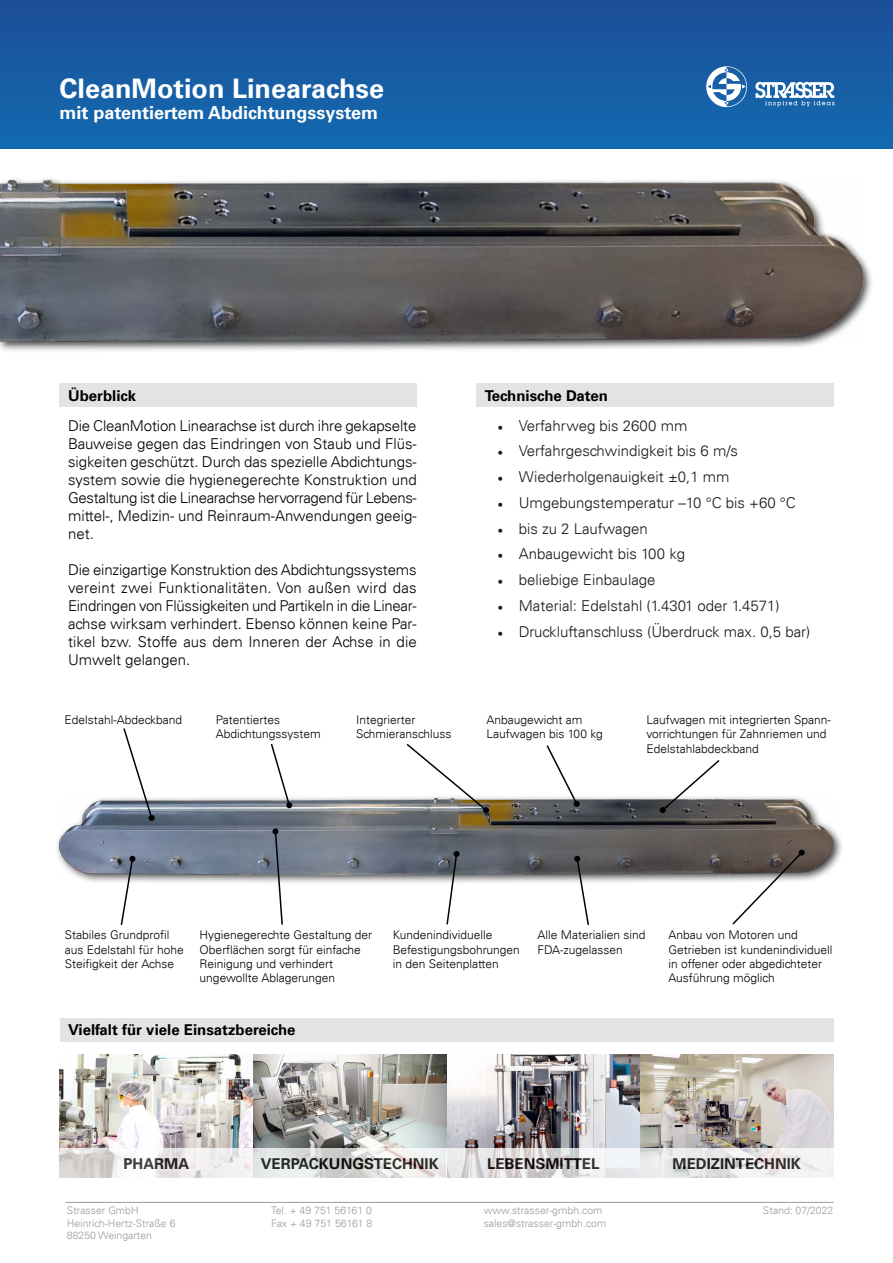
<style>
.page{position:relative;width:893px;height:1263px;background:#fff}
.page>*{position:absolute;margin:0;border:0;box-sizing:border-box;transform-origin:0 0}
.t1{font:700 27px "Univers LT";color:#fff}
.t2{font:700 18px "Univers LT";color:#fff}
.t3{font:300 15px/18px "Univers LT";color:#000;text-align:justify}
.t4{font:300 15px "Univers LT";color:#1a171b}
.t5{font:700 15px "Univers LT";color:#000}
.t6{font:300 12px/14.4px "Univers LT";color:#000}
.t7{font:300 10.5px "Univers LT";color:#9c9c9d}
.s1{font-family:"Minion Pro";font-weight:400}
</style>
<div class="page">
<div style="left:0;top:0;width:893px;height:149px;background:linear-gradient(to right,#175ca3,#175ca3)"></div>
<hr style="left:66px;top:1202px;width:767px;height:1px;background:#9c9c9d">
<svg style="left:706px;top:66px;width:41px;height:41px"></svg>
<svg style="left:755px;top:82px;width:79px;height:24px"></svg>
<div style="left:476px;top:383px;width:357px;height:24px;background:#e3e3e3"></div>
<div style="left:60px;top:383px;width:357px;height:24px;background:#e3e3e3"></div>
<div style="left:0;top:176px;width:874px;height:177px;background:#000;opacity:.75"></div>
<img style="left:0;top:181px;width:863px;height:162px">
<div style="left:55px;top:794px;width:789px;height:91px;background:#000;opacity:.75"></div>
<img style="left:60px;top:798px;width:773px;height:76px">
<svg style="left:122px;top:728px;width:33px;height:93px"></svg>
<svg style="left:405px;top:743px;width:84px;height:70px"></svg>
<svg style="left:545px;top:745px;width:35px;height:62px"></svg>
<svg style="left:270px;top:743px;width:23px;height:66px"></svg>
<svg style="left:120px;top:857px;width:14px;height:68px"></svg>
<svg style="left:129px;top:855px;width:7px;height:7px"></svg>
<svg style="left:274px;top:830px;width:10px;height:95px"></svg>
<svg style="left:272px;top:828px;width:7px;height:7px"></svg>
<svg style="left:575px;top:857px;width:15px;height:68px"></svg>
<div style="left:574px;top:855px;width:6px;height:7px;background:#000;border-radius:3px"></div>
<svg style="left:731px;top:850px;width:73px;height:75px"></svg>
<div style="left:798px;top:849px;width:7px;height:7px;background:#000;border-radius:3px"></div>
<svg style="left:445px;top:852px;width:13px;height:73px"></svg>
<div style="left:453px;top:851px;width:7px;height:6px;background:#000;border-radius:3px"></div>
<div style="left:60px;top:1018px;width:773px;height:24px;background:#e3e3e3"></div>
<img style="left:60px;top:1055px;width:773px;height:94px">
<svg style="left:447px;top:1149px;width:193px;height:29px"></svg>
<svg style="left:60px;top:1149px;width:193px;height:29px"></svg>
<svg style="left:253px;top:1149px;width:193px;height:29px"></svg>
<svg style="left:640px;top:1149px;width:193px;height:29px;fill:#ecebeb"></svg>
<svg style="left:660px;top:760px;width:61px;height:53px"></svg>
<h1 class="t1" style="left:60px;top:72px;width:326px">CleanMotion Linearachse</h1>
<h2 class="t2" style="left:60px;top:102px;width:320px">mit patentiertem Abdichtungssystem</h2>
<p class="t5" style="left:68px;top:386px;width:70px">Überblick</p>
<p class="t3" style="left:68px;top:416px;width:350px">Die CleanMotion Linearachse ist durch ihre gekapselte Bauweise gegen das Eindringen von Staub und Flüs&shy;sigkeiten geschützt. Durch das spezielle Abdichtungs&shy;system sowie die hygienegerechte Konstruktion und Gestaltung ist die Linearachse hervorragend für Lebens&shy;mittel-, Medizin- und Reinraum-Anwendungen geeig&shy;net.</p>
<p class="t3" style="left:68px;top:560px;width:350px">Die einzigartige Konstruktion des Abdichtungssystems vereint zwei Funktionalitäten. Von außen wird das Eindringen von Flüssigkeiten und Partikeln in die Linear&shy;achse wirksam verhindert. Ebenso können keine Par&shy;tikel bzw. Stoffe aus dem Inneren der Achse in die Umwelt gelangen.</p>
<p class="t5" style="left:485px;top:386px;width:125px">Technische Daten</p>
<p class="t4" style="left:497px;top:416px;width:191px"><span class="s1">•</span> Verfahrweg bis 2600 mm</p>
<p class="t4" style="left:497px;top:442px;width:242px"><span class="s1">•</span> Verfahrgeschwindigkeit bis 6 m/s</p>
<p class="t4" style="left:497px;top:468px;width:234px"><span class="s1">•</span> Wiederholgenauigkeit ±0,1 mm</p>
<p class="t4" style="left:497px;top:493px;width:300px"><span class="s1">•</span> Umgebungstemperatur –10 °C bis +60 °C</p>
<p class="t4" style="left:497px;top:519px;width:152px"><span class="s1">•</span> bis zu 2 Laufwagen</p>
<p class="t4" style="left:497px;top:545px;width:189px"><span class="s1">•</span> Anbaugewicht bis 100 kg</p>
<p class="t4" style="left:497px;top:571px;width:159px"><span class="s1">•</span> beliebige Einbaulage</p>
<p class="t4" style="left:497px;top:596px;width:284px"><span class="s1">•</span> Material: Edelstahl (1.4301 oder 1.4571)</p>
<p class="t4" style="left:497px;top:622px;width:314px"><span class="s1">•</span> Druckluftanschluss (Überdruck max. 0,5 bar)</p>
<p class="t6" style="left:64px;top:712px;width:119px">Edelstahl-Abdeckband</p>
<p class="t6" style="left:216px;top:712px;width:106px">Patentiertes<br>Abdichtungssystem</p>
<p class="t6" style="left:356px;top:712px;width:97px">Integrierter<br>Schmieranschluss</p>
<p class="t6" style="left:487px;top:712px;width:118px">Anbaugewicht am<br>Laufwagen bis 100 kg</p>
<p class="t6" style="left:646px;top:712px;width:186px">Laufwagen mit integrierten Spann&shy;vorrichtungen für Zahnriemen und<br>Edelstahlabdeckband</p>
<p class="t6" style="left:65px;top:928px;width:120px">Stabiles Grundprofil aus Edelstahl für hohe<br>Steifigkeit der Achse</p>
<p class="t6" style="left:200px;top:928px;width:174px">Hygienegerechte Gestaltung der<br>Oberflächen sorgt für einfache<br>Reinigung und verhindert ungewollte Ablagerungen</p>
<p class="t6" style="left:537px;top:928px;width:110px">Alle Materialien sind<br>FDA-zugelassen</p>
<p class="t6" style="left:668px;top:928px;width:166px">Anbau von Motoren und<br>Getrieben ist kundenindividuell in offener oder abgedichteter<br>Ausführung möglich</p>
<p class="t6" style="left:393px;top:928px;width:129px">Kundenindividuelle<br>Befestigungsbohrungen in den Seitenplatten</p>
<p class="t5" style="left:68px;top:1021px;width:229px">Vielfalt für viele Einsatzbereiche</p>
<p class="t5" style="left:123px;top:1155px;width:67px">PHARMA</p>
<p class="t5" style="left:261px;top:1155px;width:179px">VERPACKUNGSTECHNIK</p>
<p class="t5" style="left:487px;top:1155px;width:114px">LEBENSMITTEL</p>
<p class="t5" style="left:672px;top:1155px;width:130px">MEDIZINTECHNIK</p>
<p class="t7" style="left:67px;top:1204px;width:73px">Strasser GmbH</p>
<p class="t7" style="left:271px;top:1204px;width:102px">Tel. + 49 751 56161 0</p>
<p class="t7" style="left:484px;top:1204px;width:120px">www.strasser-gmbh.com</p>
<p class="t7" style="left:67px;top:1217px;width:110px">Heinrich-Hertz-Straße 6</p>
<p class="t7" style="left:271px;top:1217px;width:103px">Fax + 49 751 56161 8</p>
<p class="t7" style="left:484px;top:1217px;width:124px">sales@strasser-gmbh.com</p>
<p class="t7" style="left:67px;top:1229px;width:87px">88250 Weingarten</p>
<p class="t7" style="left:763px;top:1204px;width:72px">Stand: 07/2022</p>
</div>
